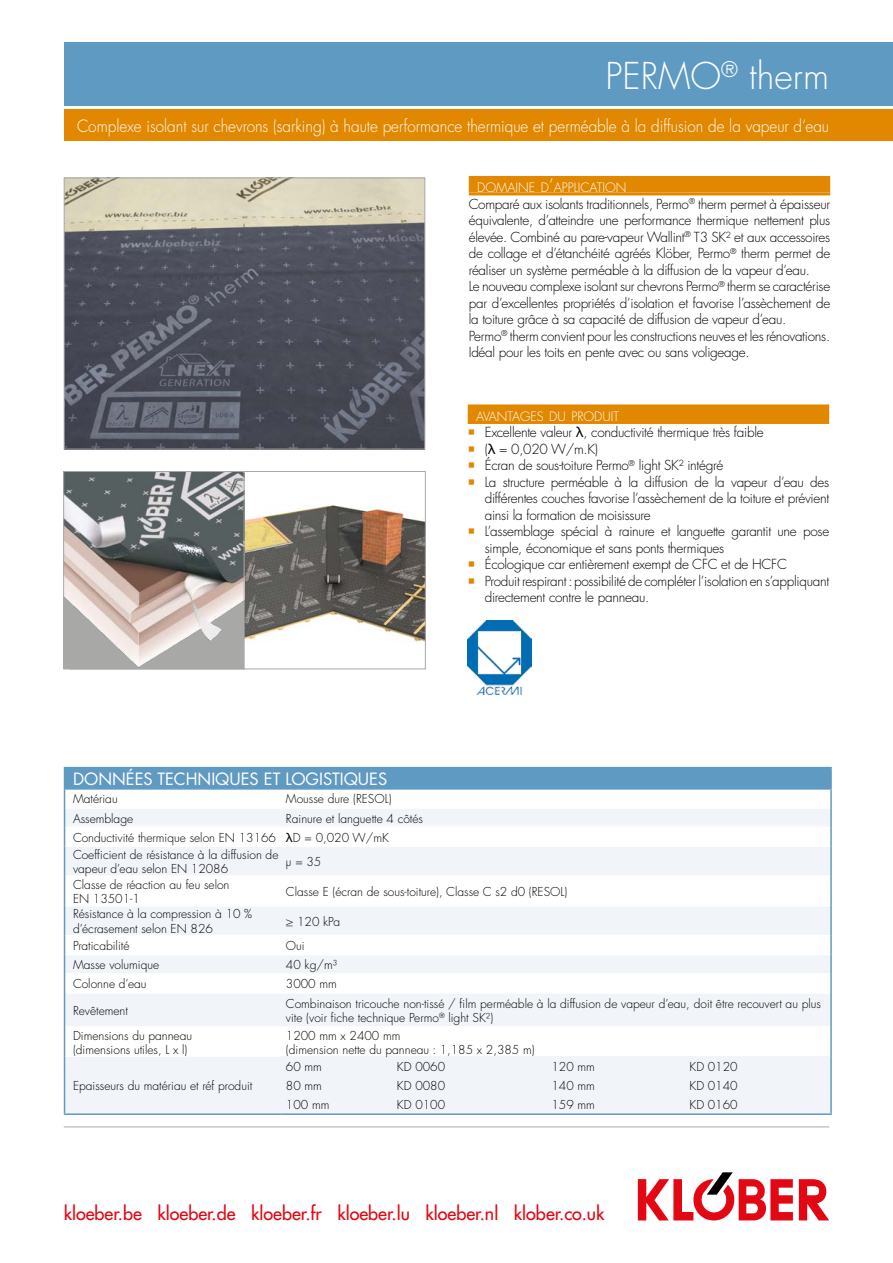
<style>
.page{position:relative;width:893px;height:1263px;background:#fff}
.page>*{position:absolute;margin:0;border:0;box-sizing:border-box;transform-origin:0 0}
.t1{font:300 36px "Futura LT Pro";color:#fff}
.t2{font:500 18px "Futura LT Pro";color:#e30613}
.t3{font:300 16.5px "Futura LT Pro";color:#fff;scale:.93 1}
.t4{font:16.5px "Futura LT Pro";color:#fff}
.t5{font:300 13.5px/16.5px "Futura LT Pro";letter-spacing:-.02em;color:#000}
.t6{font:300 12.6px "Futura LT Pro";color:#fff}
.t7{font:300 12px/14.4px "Futura LT Pro";color:#000}
.s1{font-size:18px}
.s2{font-family:"Lucida Grande";font-weight:400}
</style>
<div class="page">
<div style="left:64px;top:43px;width:829px;height:63px;background:#5f9ac3"></div>
<div style="left:64px;top:109px;width:829px;height:32px;background:#e18800"></div>
<svg style="left:799px;top:1179px;width:30px;height:41px"></svg>
<svg style="left:638px;top:1172px;width:155px;height:48px"></svg>
<hr style="left:64px;top:1127px;width:765px;height:1px;background:#a8a9ab">
<div style="left:469px;top:176px;width:361px;height:16px;background:#e18800"></div>
<hr style="left:469px;top:192px;width:361px;height:3px;background:#e18800">
<div style="left:468px;top:404px;width:361px;height:17px;background:#e18800"></div>
<hr style="left:468px;top:421px;width:361px;height:3px;background:#e18800">
<img style="left:66px;top:180px;width:357px;height:267px">
<div style="left:64px;top:178px;width:361px;height:271px;border:1px solid #a8a9ab"></div>
<img style="left:244px;top:473px;width:180px;height:194px">
<img style="left:65px;top:473px;width:177px;height:194px">
<div style="left:63px;top:471px;width:181px;height:198px;border:1px solid #a8a8a7"></div>
<div style="left:65px;top:768px;width:766px;height:21px;background:#5f9ac3"></div>
<svg style="left:65px;top:809px;width:765px;height:304px;fill:#f1f5fa"></svg>
<div style="left:282px;top:1057px;width:549px;height:19px;background:#f1f5fa"></div>
<div style="left:282px;top:1076px;width:549px;height:19px;background:#f1f5fa"></div>
<hr style="left:64px;top:788px;width:218px;height:2px;background:#5f9ac3">
<hr style="left:282px;top:788px;width:550px;height:2px;background:#5f9ac3">
<hr style="left:65px;top:826px;width:217px;height:2px;background:#fff">
<hr style="left:282px;top:826px;width:548px;height:2px;background:#fff">
<hr style="left:65px;top:845px;width:217px;height:2px;background:#fff">
<hr style="left:282px;top:845px;width:548px;height:2px;background:#fff">
<hr style="left:65px;top:875px;width:217px;height:2px;background:#fff">
<hr style="left:282px;top:875px;width:548px;height:2px;background:#fff">
<hr style="left:65px;top:905px;width:217px;height:1px;background:#fff">
<hr style="left:282px;top:905px;width:548px;height:1px;background:#fff">
<hr style="left:65px;top:935px;width:217px;height:1px;background:#fff">
<hr style="left:282px;top:935px;width:548px;height:1px;background:#fff">
<hr style="left:65px;top:954px;width:217px;height:1px;background:#fff">
<hr style="left:282px;top:954px;width:548px;height:1px;background:#fff">
<hr style="left:65px;top:973px;width:217px;height:1px;background:#fff">
<hr style="left:282px;top:973px;width:548px;height:1px;background:#fff">
<hr style="left:65px;top:992px;width:217px;height:2px;background:#fff">
<hr style="left:282px;top:992px;width:548px;height:2px;background:#fff">
<hr style="left:65px;top:1026px;width:217px;height:2px;background:#fff">
<hr style="left:282px;top:1026px;width:548px;height:2px;background:#fff">
<hr style="left:64px;top:767px;width:218px;height:1px;background:#5f9ac3">
<hr style="left:282px;top:767px;width:550px;height:1px;background:#5f9ac3">
<hr style="left:830px;top:768px;width:2px;height:20px;background:#5f9ac3">
<svg style="left:64px;top:768px;width:1px;height:78px"></svg>
<svg style="left:830px;top:790px;width:2px;height:56px"></svg>
<hr style="left:64px;top:846px;width:1px;height:30px;background:#5f9ac3">
<hr style="left:830px;top:846px;width:2px;height:30px;background:#5f9ac3">
<hr style="left:64px;top:876px;width:1px;height:30px;background:#5f9ac3">
<hr style="left:830px;top:876px;width:2px;height:30px;background:#5f9ac3">
<hr style="left:830px;top:906px;width:2px;height:29px;background:#5f9ac3">
<hr style="left:830px;top:935px;width:2px;height:20px;background:#5f9ac3">
<svg style="left:64px;top:906px;width:1px;height:87px"></svg>
<svg style="left:830px;top:955px;width:2px;height:38px"></svg>
<hr style="left:64px;top:993px;width:1px;height:34px;background:#5f9ac3">
<hr style="left:830px;top:993px;width:2px;height:34px;background:#5f9ac3">
<hr style="left:64px;top:1027px;width:1px;height:30px;background:#5f9ac3">
<hr style="left:830px;top:1027px;width:2px;height:30px;background:#5f9ac3">
<svg style="left:64px;top:1057px;width:1px;height:56px"></svg>
<hr style="left:64px;top:1113px;width:218px;height:2px;background:#5f9ac3">
<svg style="left:830px;top:1057px;width:2px;height:56px"></svg>
<hr style="left:282px;top:1113px;width:550px;height:2px;background:#5f9ac3">
<img style="left:468px;top:621px;width:64px;height:74px">
<h1 class="t1" style="left:605px;top:53px;width:225px">PERMO<sup>®</sup> therm</h1>
<p class="t3" style="left:77px;top:115px;width:810px">Complexe isolant sur chevrons (sarking) à haute performance thermique et perméable à la diffusion de la vapeur d‘eau</p>
<p class="t6" style="left:477px;top:180px;width:151px">DOMAINE D<span class="s1">’</span>APPLICATION</p>
<p class="t5" style="left:469px;top:196px;width:363px">Comparé aux isolants traditionnels, Permo<sup>®</sup> therm permet à épaisseur équivalente, d’atteindre une performance thermique nettement plus élevée. Combiné au pare-vapeur Wallint<sup>®</sup> T3 SK² et aux accessoires de collage et d’étanchéité agréés Klöber, Permo<sup>®</sup> therm permet de réaliser un système perméable à la diffusion de la vapeur d’eau.<br>Le nouveau complexe isolant sur chevrons Permo<sup>®</sup> therm se caractérise par d’excellentes propriétés d’isolation et favorise l’assèchement de la toiture grâce à sa capacité de diffusion de vapeur d’eau.<br>Permo<sup>®</sup> therm convient pour les constructions neuves et les rénovations.<br>Idéal pour les toits en pente avec ou sans voligeage.</p>
<p class="t6" style="left:476px;top:408px;width:144px">AVANTAGES DU PRODUIT</p>
<p class="t5" style="left:485px;top:424px;width:346px">Excellente valeur <span class="s2">λ</span>, conductivité thermique très faible<br>(<span class="s2">λ</span> = 0,020 W/m.K)<br>Écran de sous-toiture Permo<sup>®</sup> light SK² intégré<br>La structure perméable à la diffusion de la vapeur d’eau des différentes couches favorise l’assèchement de la toiture et prévient ainsi la formation de moisissure<br>L’assemblage spécial à rainure et languette garantit une pose simple, économique et sans ponts thermiques<br>Écologique car entièrement exempt de CFC et de HCFC<br>Produit respirant : possibilité de compléter l’isolation en s’appliquant directement contre le panneau.</p>
<p class="t4" style="left:73px;top:768px;width:316px">DONNÉES TECHNIQUES ET LOGISTIQUES</p>
<p class="t7" style="left:73px;top:792px;width:46px">Matériau</p>
<p class="t7" style="left:286px;top:792px;width:107px">Mousse dure (RESOL)</p>
<p class="t7" style="left:73px;top:811px;width:62px">Assemblage</p>
<p class="t7" style="left:73px;top:809px;width:351px;line-height:19.2px;text-indent:213px">Rainure et languette 4 côtés<br>Conductivité thermique selon EN 13166 <span class="s2">λ</span>D = 0,020 W/mK</p>
<p class="t7" style="left:73px;top:847px;width:207px">Coefficient de résistance à la diffusion de vapeur d’eau selon EN 12086</p>
<p class="t7" style="left:286px;top:854px;width:37px">μ = 35</p>
<p class="t7" style="left:73px;top:877px;width:158px">Classe de réaction au feu selon<br>EN 13501-1</p>
<p class="t7" style="left:286px;top:884px;width:283px">Classe E (écran de sous-toiture), Classe C s2 d0 (RESOL)</p>
<p class="t7" style="left:73px;top:907px;width:181px">Résistance à la compression à 10 % d’écrasement selon EN 826</p>
<p class="t7" style="left:286px;top:914px;width:56px">≥ 120 kPa</p>
<p class="t7" style="left:73px;top:938px;width:58px">Praticabilité</p>
<p class="t7" style="left:286px;top:938px;width:20px">Oui</p>
<p class="t7" style="left:73px;top:958px;width:88px">Masse volumique</p>
<p class="t7" style="left:286px;top:958px;width:53px">40 kg/m³</p>
<p class="t7" style="left:73px;top:977px;width:75px">Colonne d’eau</p>
<p class="t7" style="left:286px;top:977px;width:52px">3000 mm</p>
<p class="t7" style="left:73px;top:1003px;width:56px">Revêtement</p>
<p class="t7" style="left:286px;top:996px;width:536px">Combinaison tricouche non-tissé / film perméable à la diffusion de vapeur d’eau, doit être recouvert au plus vite (voir fiche technique Permo<sup>®</sup> light SK²)</p>
<p class="t7" style="left:73px;top:1028px;width:121px">Dimensions du panneau (dimensions utiles, L x l)</p>
<p class="t7" style="left:286px;top:1028px;width:250px">1200 mm x 2400 mm<br>(dimension nette du panneau : 1,185 x 2,385 m)</p>
<p class="t7" style="left:73px;top:1078px;width:181px">Epaisseurs du matériau et réf produit</p>
<p class="t7" style="left:286px;top:1060px;width:37px">60 mm</p>
<p class="t7" style="left:397px;top:1060px;width:50px">KD 0060</p>
<p class="t7" style="left:551px;top:1060px;width:45px">120 mm</p>
<p class="t7" style="left:689px;top:1060px;width:50px">KD 0120</p>
<p class="t7" style="left:286px;top:1079px;width:37px">80 mm</p>
<p class="t7" style="left:397px;top:1079px;width:50px">KD 0080</p>
<p class="t7" style="left:551px;top:1079px;width:45px">140 mm</p>
<p class="t7" style="left:689px;top:1079px;width:50px">KD 0140</p>
<p class="t7" style="left:286px;top:1098px;width:45px">100 mm</p>
<p class="t7" style="left:397px;top:1098px;width:50px">KD 0100</p>
<p class="t7" style="left:551px;top:1098px;width:45px">159 mm</p>
<p class="t7" style="left:689px;top:1098px;width:50px">KD 0160</p>
<h2 class="t2" style="left:64px;top:1200px;width:542px">kloeber.be kloeber.de kloeber.fr kloeber.lu kloeber.nl klober.co.uk</h2>
</div>
